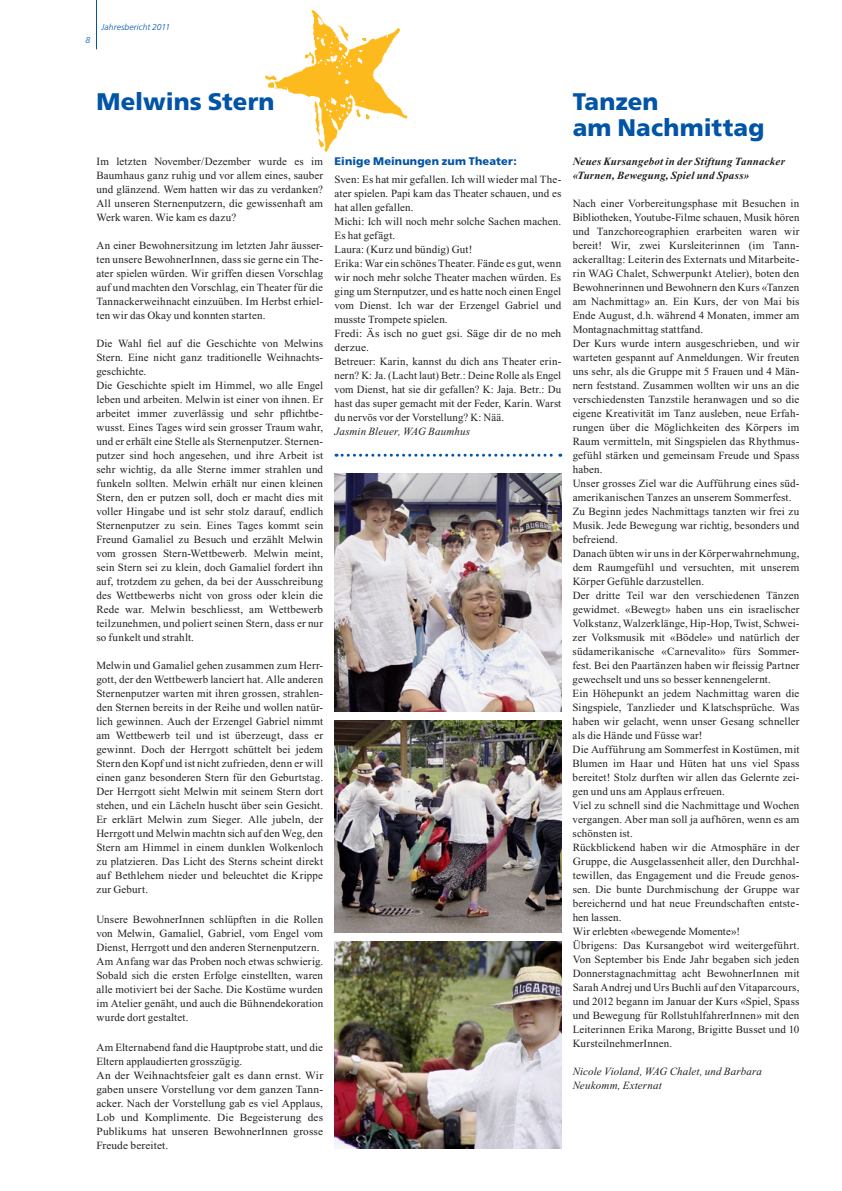
<style>
.page{position:relative;width:842px;height:1191px;background:#fff}
.page>*{position:absolute;margin:0;border:0;box-sizing:border-box;transform-origin:0 0}
.t1{font:900 24px/26px "Frutiger";letter-spacing:.005em;color:#0154a6}
.t2{font:11px/14px "Times New Roman";letter-spacing:.015em;color:#231f20}
.t3{font:italic 11px/14px "Times New Roman";letter-spacing:.01em;color:#231f20}
.t4{font:italic 700 11px/14px "Times New Roman";letter-spacing:.015em;color:#231f20}
.t5{font:900 11px "Frutiger";letter-spacing:.015em;color:#0154a6}
.t6{font:italic 300 8.5px "Frutiger LT Std";letter-spacing:.01em;color:#0154a6}
</style>
<div class="page">
<hr style="left:96px;top:0;width:1px;height:49px;background:#0154a6">
<img style="left:334px;top:473px;width:227px;height:238px">
<img style="left:334px;top:720px;width:227px;height:213px">
<img style="left:334px;top:941px;width:227px;height:207px">
<svg style="left:336px;top:454px;width:225px;height:3px"></svg>
<img style="left:265px;top:10px;width:143px;height:142px">
<p class="t6" style="left:86px;top:35px;width:6px">8</p>
<p class="t6" style="left:102px;top:23px;width:70px">Jahresbericht 2011</p>
<h1 class="t1" style="left:96px;top:88px;width:180px">Melwins Stern</h1>
<p class="t2" style="left:96px;top:154px;width:228px;text-align:justify">Im letzten November/Dezember wurde es im Baumhaus ganz ruhig und vor allem eines, sauber und glänzend. Wem hatten wir das zu verdanken?<br>All unseren Sternenputzern, die gewissenhaft am Werk waren. Wie kam es dazu?</p>
<p class="t2" style="left:96px;top:238px;width:228px;text-align:justify">An einer Bewohnersitzung im letzten Jahr äusser&shy;ten unsere BewohnerInnen, dass sie gerne ein The&shy;ater spielen würden. Wir griffen diesen Vorschlag auf und machten den Vorschlag, ein Theater für die Tannackerweihnacht einzuüben. Im Herbst erhiel&shy;ten wir das Okay und konnten starten.</p>
<p class="t2" style="left:96px;top:336px;width:228px">Die Wahl fiel auf die Geschichte von Melwins Stern. Eine nicht ganz traditionelle Weihnachts&shy;geschichte.<br>Die Geschichte spielt im Himmel, wo alle Engel leben und arbeiten. Melwin ist einer von ihnen. Er arbeitet immer zuverlässig und sehr pflichtbe&shy;wusst. Eines Tages wird sein grosser Traum wahr, und er erhält eine Stelle als Sternenputzer. Sternen&shy;putzer sind hoch angesehen, und ihre Arbeit ist sehr wichtig, da alle Sterne immer strahlen und funkeln sollten. Melwin erhält nur einen kleinen Stern, den er putzen soll, doch er macht dies mit voller Hingabe und ist sehr stolz darauf, endlich Sternenputzer zu sein. Eines Tages kommt sein Freund Gamaliel zu Besuch und erzählt Melwin vom grossen Stern-Wettbewerb. Melwin meint, sein Stern sei zu klein, doch Gamaliel fordert ihn auf, trotzdem zu gehen, da bei der Ausschreibung des Wettbewerbs nicht von gross oder klein die Rede war. Melwin beschliesst, am Wettbewerb teilzunehmen, und poliert seinen Stern, dass er nur so funkelt und strahlt.</p>
<p class="t2" style="left:96px;top:658px;width:228px;text-align:justify">Melwin und Gamaliel gehen zusammen zum Herr&shy;gott, der den Wettbewerb lanciert hat. Alle anderen Sternenputzer warten mit ihren grossen, strahlen&shy;den Sternen bereits in der Reihe und wollen natür&shy;lich gewinnen. Auch der Erzengel Gabriel nimmt am Wettbewerb teil und ist überzeugt, dass er gewinnt. Doch der Herrgott schüttelt bei jedem Stern den Kopf und ist nicht zufrieden, denn er will einen ganz besonderen Stern für den Geburtstag.<br>Der Herrgott sieht Melwin mit seinem Stern dort stehen, und ein Lächeln huscht über sein Gesicht.<br>Er erklärt Melwin zum Sieger. Alle jubeln, der Herrgott und Melwin machtn sich auf den Weg, den Stern am Himmel in einem dunklen Wolkenloch zu platzieren. Das Licht des Sterns scheint direkt auf Bethlehem nieder und beleuchtet die Krippe zur Geburt.</p>
<p class="t2" style="left:96px;top:912px;width:228px">Unsere BewohnerInnen schlüpften in die Rollen von Melwin, Gamaliel, Gabriel, vom Engel vom Dienst, Herrgott und den anderen Sternenputzern.<br>Am Anfang war das Proben noch etwas schwierig.<br>Sobald sich die ersten Erfolge einstellten, waren alle motiviert bei der Sache. Die Kostüme wurden im Atelier genäht, und auch die Bühnendekoration wurde dort gestaltet.</p>
<p class="t2" style="left:96px;top:1040px;width:228px">Am Elternabend fand die Hauptprobe statt, und die Eltern applaudierten grosszügig.<br>An der Weihnachtsfeier galt es dann ernst. Wir gaben unsere Vorstellung vor dem ganzen Tann&shy;acker. Nach der Vorstellung gab es viel Applaus, Lob und Komplimente. Die Begeisterung des Publikums hat unseren BewohnerInnen grosse Freude bereitet.</p>
<p class="t5" style="left:334px;top:154px;width:184px">Einige Meinungen zum Theater:</p>
<p class="t2" style="left:334px;top:172px;width:228px">Sven: Es hat mir gefallen. Ich will wieder mal The&shy;ater spielen. Papi kam das Theater schauen, und es hat allen gefallen.<br>Michi: Ich will noch mehr solche Sachen machen.<br>Es hat gefägt.<br>Laura: (Kurz und bündig) Gut!<br>Erika: War ein schönes Theater. Fände es gut, wenn wir noch mehr solche Theater machen würden. Es ging um Sternputzer, und es hatte noch einen Engel vom Dienst. Ich war der Erzengel Gabriel und musste Trompete spielen.<br>Fredi: Äs isch no guet gsi. Säge dir de no meh derzue.<br>Betreuer: Karin, kannst du dich ans Theater erin&shy;nern? K: Ja. (Lacht laut) Betr.: Deine Rolle als Engel vom Dienst, hat sie dir gefallen? K: Jaja. Betr.: Du hast das super gemacht mit der Feder, Karin. Warst du nervös vor der Vorstellung? K: Nää.</p>
<p class="t3" style="left:334px;top:424px;width:137px">Jasmin Bleuer, WAG Baumhus</p>
<h1 class="t1" style="left:573px;top:88px;width:193px">Tanzen<br>am Nachmittag</h1>
<p class="t4" style="left:573px;top:154px;width:214px">Neues Kursangebot in der Stiftung Tannacker «Turnen, Bewegung, Spiel und Spass»</p>
<p class="t2" style="left:573px;top:196px;width:228px">Nach einer Vorbereitungsphase mit Besuchen in Bibliotheken, Youtube-Filme schauen, Musik hören und Tanzchoreographien erarbeiten waren wir bereit! Wir, zwei Kursleiterinnen (im Tann&shy;ackeralltag: Leiterin des Externats und Mitarbeite&shy;rin WAG Chalet, Schwerpunkt Atelier), boten den Bewohnerinnen und Bewohnern den Kurs «Tanzen am Nachmittag» an. Ein Kurs, der von Mai bis Ende August, d.h. während 4 Monaten, immer am Montagnachmittag stattfand.<br>Der Kurs wurde intern ausgeschrieben, und wir warteten gespannt auf Anmeldungen. Wir freuten uns sehr, als die Gruppe mit 5 Frauen und 4 Män&shy;nern feststand. Zusammen wollten wir uns an die verschiedensten Tanzstile heranwagen und so die eigene Kreativität im Tanz ausleben, neue Erfah&shy;rungen über die Möglichkeiten des Körpers im Raum vermitteln, mit Singspielen das Rhythmus&shy;gefühl stärken und gemeinsam Freude und Spass haben.<br>Unser grosses Ziel war die Aufführung eines süd&shy;amerikanischen Tanzes an unserem Sommerfest.<br>Zu Beginn jedes Nachmittags tanzten wir frei zu Musik. Jede Bewegung war richtig, besonders und befreiend.<br>Danach übten wir uns in der Körperwahrnehmung, dem Raumgefühl und versuchten, mit unserem Körper Gefühle darzustellen.<br>Der dritte Teil war den verschiedenen Tänzen gewidmet. «Bewegt» haben uns ein israelischer Volkstanz, Walzerklänge, Hip-Hop, Twist, Schwei&shy;zer Volksmusik mit «Bödele» und natürlich der südamerikanische «Carnevalito» fürs Sommer&shy;fest. Bei den Paartänzen haben wir fleissig Partner gewechselt und uns so besser kennengelernt.<br>Ein Höhepunkt an jedem Nachmittag waren die Singspiele, Tanzlieder und Klatschsprüche. Was haben wir gelacht, wenn unser Gesang schneller als die Hände und Füsse war!<br>Die Aufführung am Sommerfest in Kostümen, mit Blumen im Haar und Hüten hat uns viel Spass bereitet! Stolz durften wir allen das Gelernte zei&shy;gen und uns am Applaus erfreuen.<br>Viel zu schnell sind die Nachmittage und Wochen vergangen. Aber man soll ja aufhören, wenn es am schönsten ist.<br>Rückblickend haben wir die Atmosphäre in der Gruppe, die Ausgelassenheit aller, den Durchhal&shy;tewillen, das Engagement und die Freude genos&shy;sen. Die bunte Durchmischung der Gruppe war bereichernd und hat neue Freundschaften entste&shy;hen lassen.<br>Wir erlebten «bewegende Momente»!<br>Übrigens: Das Kursangebot wird weitergeführt.<br>Von September bis Ende Jahr begaben sich jeden Donnerstagnachmittag acht BewohnerInnen mit Sarah Andrej und Urs Buchli auf den Vitaparcours, und 2012 begann im Januar der Kurs «Spiel, Spass und Bewegung für RollstuhlfahrerInnen» mit den Leiterinnen Erika Marong, Brigitte Busset und 10<br>KursteilnehmerInnen.</p>
<p class="t3" style="left:573px;top:1064px;width:191px">Nicole Violand, WAG Chalet, und Barbara<br>Neukomm, Externat</p>
</div>
